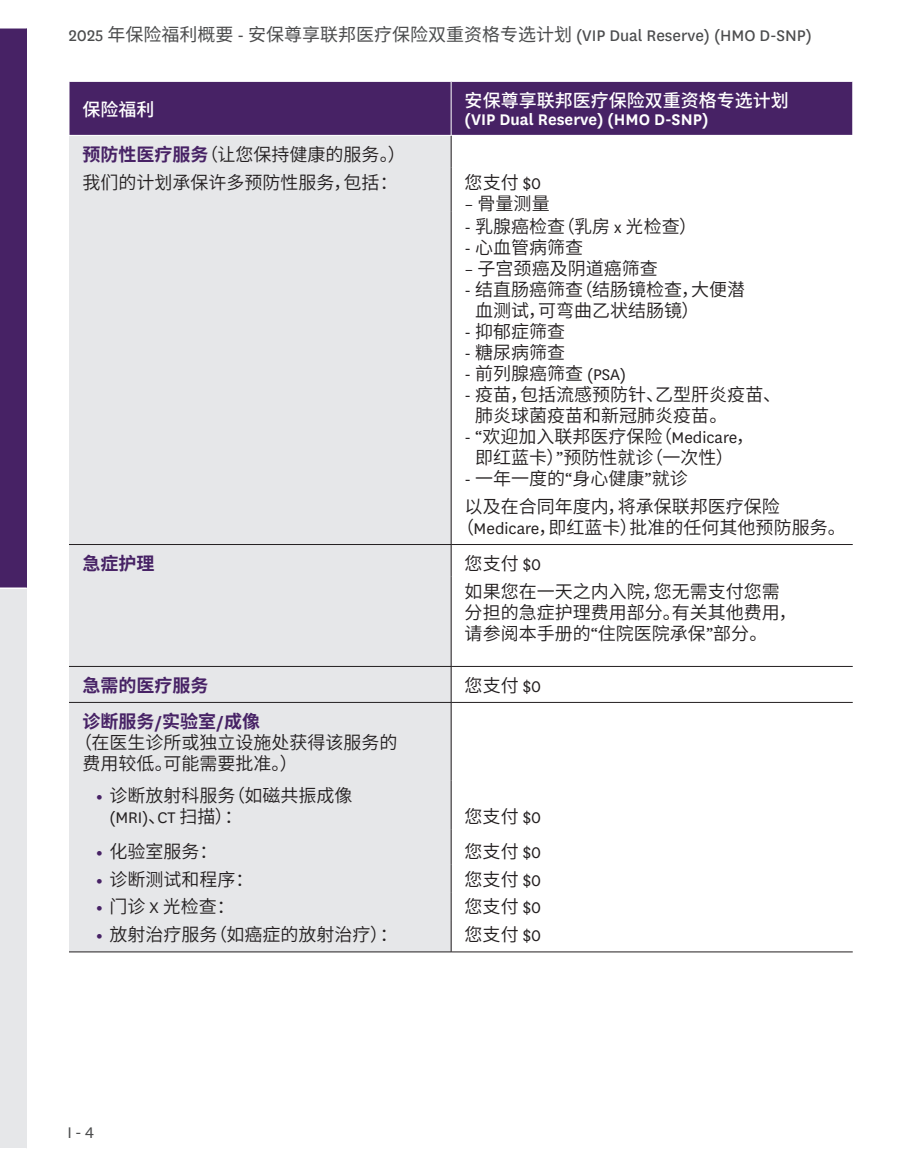
<style>
.page{position:relative;width:905px;height:1175px;background:#fff}
.page>*{position:absolute;margin:0;border:0;box-sizing:border-box;transform-origin:0 0}
.t1{font:600 18px/21px "Noto Sans CJ Ksc";color:#231f20}
.t2{font:18px "National";color:#4b4c4d}
.t3{font:600 18px/18px "National";color:#fff}
.t4{font:700 18px "Noto Sans CJ Ksc";color:#472265}
.t5{font:18px "National";color:#231f20}
.t6{font:500 18px "Noto Sans CJ Ksc";color:#fff}
.t7{font:18px "National";color:#4b4c4d}
.s1{font-family:"Noto Sans CJ Ksc"}
.s2{font-family:"Noto Sans CJ Ksc";font-weight:500}
.s3{font-weight:700;color:#472265}
.s4{font-family:"National";font-weight:400}
.s5{font-family:"Noto Sans CJ Ksc";font-weight:600}
.s6{font-family:"National"}
.s7{font-family:"National";font-weight:800;color:#472265}
</style>
<div class="page">
<div style="left:0;top:28px;width:27px;height:560px;background:#472265"></div>
<div style="left:0;top:588px;width:27px;height:560px;background:#e6e7e9"></div>
<hr style="left:0;top:587px;width:27px;height:2px;background:#fff">
<div style="left:69px;top:81px;width:382px;height:54px;background:#472265"></div>
<div style="left:451px;top:81px;width:401px;height:54px;background:#472265"></div>
<div style="left:69px;top:135px;width:382px;height:32px;background:#e6e7e9"></div>
<div style="left:69px;top:167px;width:382px;height:45px;background:#e6e7e9"></div>
<div style="left:69px;top:212px;width:382px;height:332px;background:#e6e7e9"></div>
<div style="left:69px;top:544px;width:382px;height:32px;background:#e6e7e9"></div>
<div style="left:69px;top:576px;width:382px;height:90px;background:#e6e7e9"></div>
<div style="left:69px;top:666px;width:382px;height:36px;background:#e6e7e9"></div>
<div style="left:69px;top:702px;width:382px;height:78px;background:#e6e7e9"></div>
<div style="left:69px;top:780px;width:382px;height:49px;background:#e6e7e9"></div>
<div style="left:69px;top:829px;width:382px;height:35px;background:#e6e7e9"></div>
<div style="left:69px;top:864px;width:382px;height:28px;background:#e6e7e9"></div>
<div style="left:69px;top:892px;width:382px;height:28px;background:#e6e7e9"></div>
<div style="left:69px;top:920px;width:382px;height:32px;background:#e6e7e9"></div>
<hr style="left:69px;top:81px;width:382px;height:1px;background:#fff">
<hr style="left:69px;top:82px;width:1px;height:53px;background:#fff">
<hr style="left:451px;top:81px;width:402px;height:1px;background:#fff">
<hr style="left:69px;top:135px;width:382px;height:1px;background:#fff">
<hr style="left:69px;top:702px;width:382px;height:1px;background:#231f20">
<hr style="left:451px;top:702px;width:401px;height:1px;background:#231f20">
<hr style="left:69px;top:666px;width:382px;height:1px;background:#231f20">
<hr style="left:451px;top:666px;width:401px;height:1px;background:#231f20">
<hr style="left:69px;top:544px;width:382px;height:1px;background:#231f20">
<hr style="left:451px;top:544px;width:401px;height:1px;background:#231f20">
<hr style="left:69px;top:951px;width:382px;height:1px;background:#231f20">
<hr style="left:451px;top:951px;width:401px;height:1px;background:#231f20">
<hr style="left:451px;top:136px;width:1px;height:31px;background:#231f20">
<hr style="left:451px;top:167px;width:1px;height:45px;background:#231f20">
<hr style="left:451px;top:212px;width:1px;height:332px;background:#231f20">
<hr style="left:451px;top:544px;width:1px;height:32px;background:#231f20">
<hr style="left:451px;top:576px;width:1px;height:90px;background:#231f20">
<hr style="left:451px;top:666px;width:1px;height:36px;background:#231f20">
<hr style="left:451px;top:702px;width:1px;height:78px;background:#231f20">
<hr style="left:451px;top:780px;width:1px;height:49px;background:#231f20">
<hr style="left:451px;top:829px;width:1px;height:35px;background:#231f20">
<svg style="left:451px;top:864px;width:1px;height:56px"></svg>
<hr style="left:451px;top:920px;width:1px;height:31px;background:#231f20">
<hr style="left:451px;top:82px;width:1px;height:53px;background:#fff">
<p class="t2" style="left:69px;top:24px;width:744px">2025 <span class="s1">年保险福利概要</span> - <span class="s1">安保尊享联邦医疗保险双重资格专选计划</span> (VIP Dual Reserve) (HMO D-SNP)</p>
<p class="t6" style="left:82px;top:99px;width:73px">保险福利</p>
<p class="t3" style="left:464px;top:91px;width:325px"><span class="s2">安保尊享联邦医疗保险双重资格专选计划</span>(VIP Dual Reserve) (HMO D -SNP)</p>
<p class="t1" style="left:82px;top:141px;width:325px;line-height:27.9px"><span class="s3">预防性医疗服务</span>（让您保持健康的服务。）我们的计划承保许多预防性服务，包括：</p>
<p class="t1" style="left:464px;top:172px;width:78px">您支付 <span class="s4">$0</span></p>
<p class="t1" style="left:464px;top:193px;width:86px"><span class="s4">–</span> 骨量测量</p>
<p class="t1" style="left:464px;top:216px;width:234px"><span class="s4">-</span> 乳腺癌检查（乳房 <span class="s4">x</span> 光检查）</p>
<p class="t1" style="left:464px;top:237px;width:120px"><span class="s4">-</span> 心血管病筛查</p>
<p class="t1" style="left:464px;top:258px;width:194px"><span class="s4">–</span> 子宫颈癌及阴道癌筛查</p>
<p class="t1" style="left:475px;top:279px;width:271px;text-indent:-11px"><span class="s4">-</span> 结直肠癌筛查（结肠镜检查，大便潜血测试，可弯曲乙状结肠镜）</p>
<p class="t1" style="left:464px;top:321px;width:102px"><span class="s4">-</span> 抑郁症筛查</p>
<p class="t1" style="left:464px;top:342px;width:102px"><span class="s4">-</span> 糖尿病筛查</p>
<p class="t5" style="left:464px;top:363px;width:163px">- <span class="s5">前列腺癌筛查</span> (PSA)</p>
<p class="t1" style="left:475px;top:384px;width:307px;text-indent:-11px"><span class="s4">-</span> 疫苗，包括流感预防针、乙型肝炎疫苗、肺炎球菌疫苗和新冠肺炎疫苗。</p>
<p class="t1" style="left:464px;top:426px;width:291px;text-align:center"><span class="s4">- “</span>欢迎加入联邦医疗保险（ <span class="s4">Medicare</span>，即红蓝卡） <span class="s4">”</span>预防性就诊（一次性）</p>
<p class="t1" style="left:464px;top:468px;width:224px"><span class="s4">-</span> 一年一度的<span class="s4">“</span>身心健康<span class="s4">”</span>就诊</p>
<p class="t1" style="left:456px;top:496px;width:391px;text-indent:8px">以及在合同年度内，将承保联邦医疗保险（<span class="s4">Medicare</span>，即红蓝卡）批准的任何其他预防服务。</p>
<p class="t4" style="left:82px;top:553px;width:73px">急症护理</p>
<p class="t1" style="left:464px;top:553px;width:78px">您支付 <span class="s4">$0</span></p>
<p class="t1" style="left:464px;top:581px;width:333px">如果您在一天之内入院，您无需支付您需分担的急症护理费用部分。有关其他费用，请参阅本手册的<span class="s4">“</span>住院医院承保<span class="s4">”</span>部分。</p>
<p class="t4" style="left:82px;top:675px;width:128px">急需的医疗服务</p>
<p class="t1" style="left:464px;top:675px;width:78px">您支付 <span class="s4">$0</span></p>
<p class="t4" style="left:82px;top:711px;width:179px">诊断服务<span class="s6">/</span>实验室<span class="s6">/</span>成像</p>
<p class="t1" style="left:82px;top:732px;width:316px;text-indent:-8px">（在医生诊所或独立设施处获得该服务的费用较低。可能需要批准。）</p>
<p class="t1" style="left:109px;top:785px;width:244px;text-indent:-13px"><span class="s7">•</span> 诊断放射科服务（如磁共振成像<span class="s4">(MRI)</span>、<span class="s4">CT</span> 扫描）：</p>
<p class="t1" style="left:96px;top:841px;width:123px"><span class="s7">•</span> 化验室服务：</p>
<p class="t1" style="left:96px;top:868px;width:159px"><span class="s7">•</span> 诊断测试和程序：</p>
<p class="t1" style="left:96px;top:896px;width:140px"><span class="s7">•</span> 门诊 <span class="s4">X</span> 光检查：</p>
<p class="t1" style="left:96px;top:924px;width:303px"><span class="s7">•</span> 放射治疗服务（如癌症的放射治疗）：</p>
<p class="t1" style="left:464px;top:806px;width:78px">您支付 <span class="s4">$0</span></p>
<p class="t1" style="left:464px;top:841px;width:78px">您支付 <span class="s4">$0</span></p>
<p class="t1" style="left:464px;top:868px;width:78px">您支付 <span class="s4">$0</span></p>
<p class="t1" style="left:464px;top:896px;width:78px">您支付 <span class="s4">$0</span></p>
<p class="t1" style="left:464px;top:924px;width:78px">您支付 <span class="s4">$0</span></p>
<p class="t7" style="left:68px;top:1121px;width:28px">I - 4</p>
</div>
